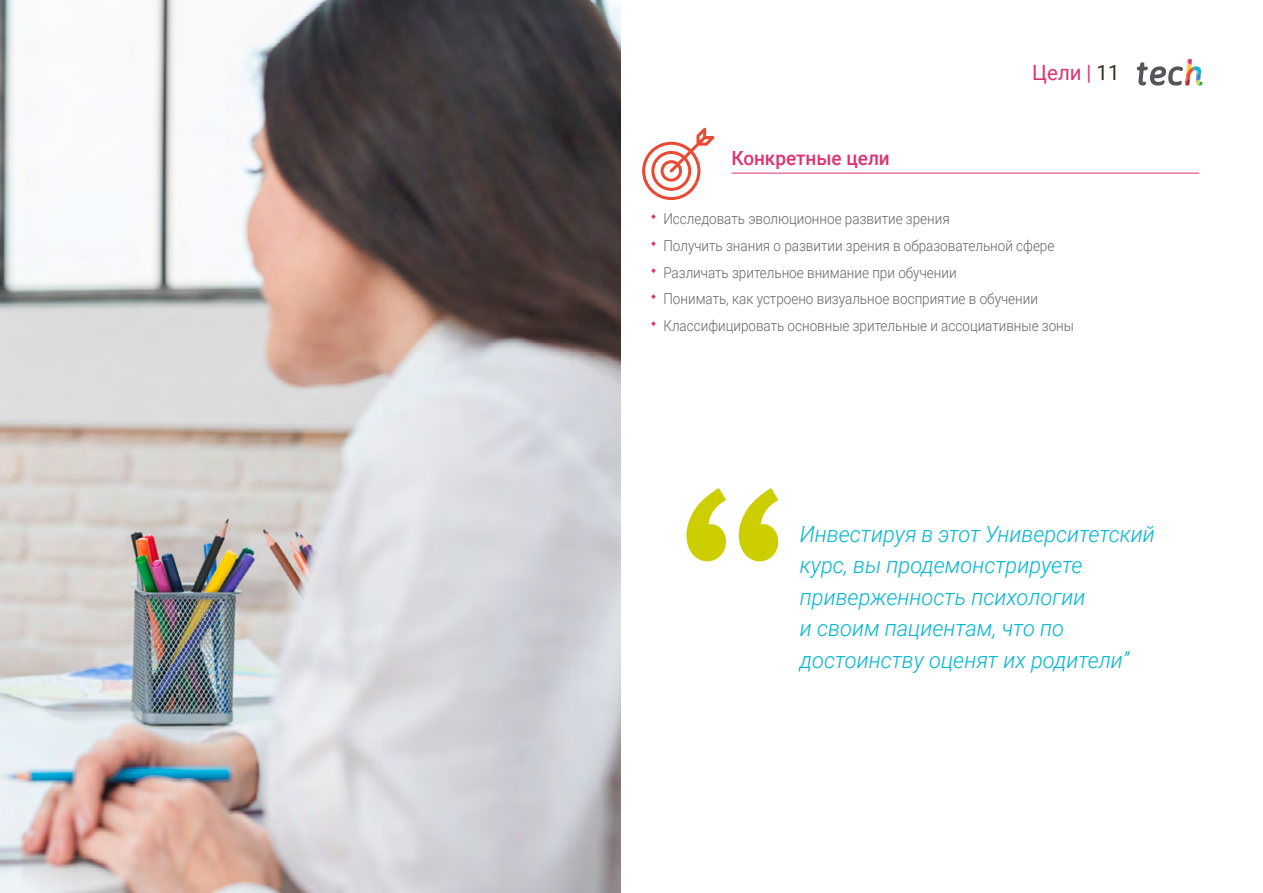
<style>
.page{position:relative;width:1263px;height:893px;background:#fff}
.page>*{position:absolute;margin:0;border:0;box-sizing:border-box;transform-origin:0 0}
.t1{font:italic 300 22.5px/31.5px "Roboto";color:#00b7d1}
.t2{font:21px "Roboto";color:#df3174}
.t3{font:500 19.5px "Roboto";color:#df3174}
.t4{font:300 15px/26.7px "Roboto";color:#61646a;scale:.9 1}
.s1{color:#312e20}
</style>
<div class="page">
<img style="left:0;top:0;width:621px;height:893px">
<svg style="left:686px;top:488px;width:92px;height:73px"></svg>
<hr style="left:731px;top:173px;width:468px;height:1px;background:#df3174">
<svg style="left:642px;top:128px;width:72px;height:72px"></svg>
<svg style="left:1137px;top:59px;width:65px;height:27px"></svg>
<h3 class="t3" style="left:731px;top:144px;width:160px">Конкретные цели</h3>
<h2 class="t2" style="left:1032px;top:57px;width:89px">Цели | <span class="s1">11</span></h2>
<p class="t4" style="left:663px;top:205px;width:458px">Исследовать эволюционное развитие зрения<br>Получить знания о развитии зрения в образовательной сфере Различать зрительное внимание при обучении<br>Понимать, как устроено визуальное восприятие в обучении Классифицировать основные зрительные и ассоциативные зоны</p>
<h1 class="t1" style="left:800px;top:517px;width:356px">Инвестируя в этот Университетский курс, вы продемонстрируете приверженность психологии<br>и своим пациентам, что по достоинству оценят их родители”</h1>
</div>
